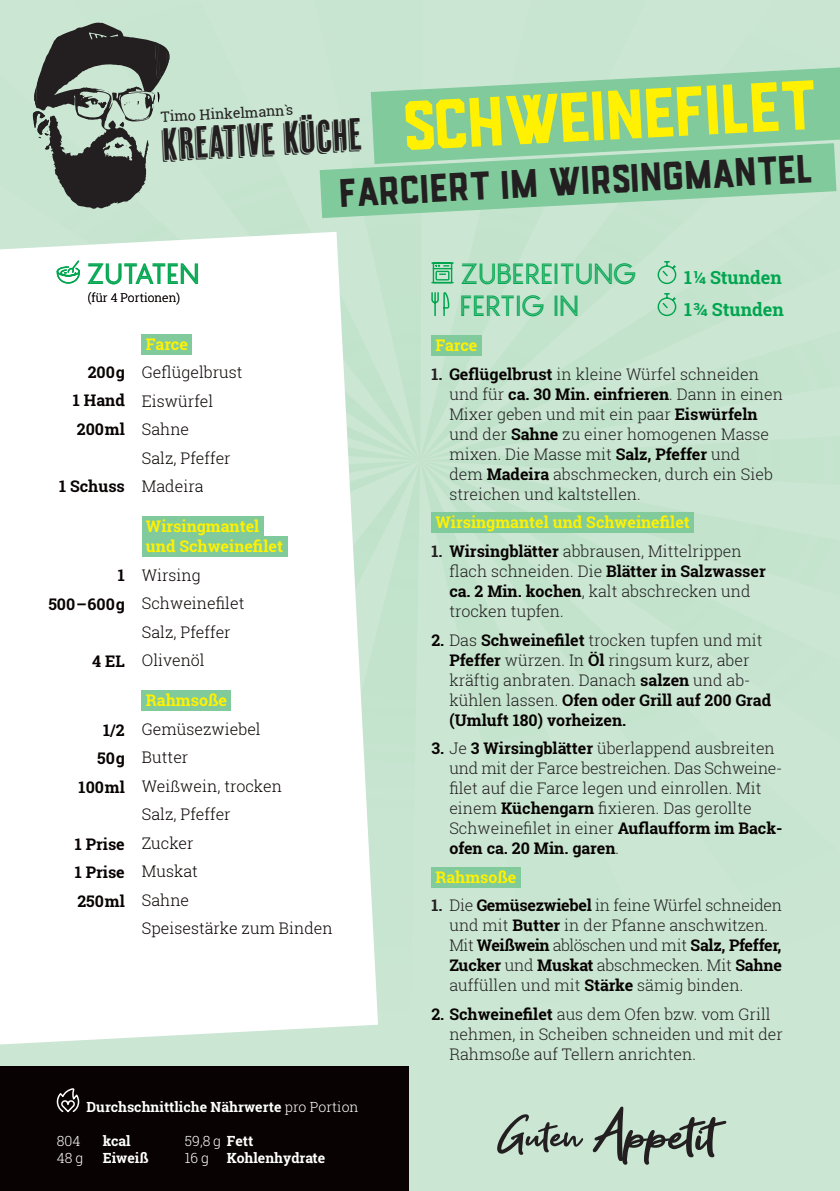
<style>
.page{position:relative;width:840px;height:1191px;background:#fff}
.page>*{position:absolute;margin:0;border:0;box-sizing:border-box;transform-origin:0 0}
.t1{font:72px "Get Show";color:#231f20}
.t2{font:70px "Drone Ranger 01";color:#fff101}
.t3{font:44.8px "Cheap Pine";color:#231f20}
.t4{font:40px "Drone Ranger 01";color:#231f20}
.t5{font:34px "Monopoly Inline";color:#00a54f}
.t6{font:700 18px "Roboto Slab";color:#00a54f}
.t7{font:300 16px/20px "Roboto Slab";color:#231f20}
.t8{font:300 16px/28.6px "Roboto Slab";color:#080302}
.t9{font:700 16px/20px "Roboto Slab";color:#fff101}
.t10{font:700 16px/28.6px "Roboto Slab";color:#080302;text-align:justify}
.t11{font:14.2px "Roboto Slab";color:#231f20}
.t12{font:700 14px "Roboto Slab";color:#fff}
.t13{font:300 14px "Roboto Slab";color:#fff}
.t14{font:300 12px "Roboto Slab";color:#080302}
.s1{font-weight:300}
.s2{font-weight:700}
.s3{font-weight:700;color:#080302}
.s4{font-size:54px}
</style>
<div class="page">
<div style="left:0;top:0;width:839px;height:1191px;background:#cbe6d3"></div>
<svg style="left:420px;top:460px;width:274px;height:73px"></svg>
<svg style="left:378px;top:461px;width:42px;height:80px"></svg>
<svg style="left:422px;top:262px;width:112px;height:198px"></svg>
<svg style="left:32px;top:114px;width:388px;height:346px"></svg>
<svg style="left:0;top:232px;width:378px;height:812px;fill:#fff"></svg>
<div style="left:0;top:1066px;width:408px;height:125px;background:#080302"></div>
<svg style="left:431px;top:262px;width:22px;height:21px"></svg>
<svg style="left:657px;top:261px;width:19px;height:23px"></svg>
<svg style="left:431px;top:292px;width:18px;height:24px"></svg>
<svg style="left:657px;top:293px;width:19px;height:23px"></svg>
<div style="left:142px;top:334px;width:50px;height:20px;background:#80ca9c"></div>
<div style="left:142px;top:517px;width:121px;height:20px;background:#80ca9c"></div>
<div style="left:142px;top:537px;width:145px;height:20px;background:#80ca9c"></div>
<div style="left:142px;top:691px;width:89px;height:20px;background:#80ca9c"></div>
<svg style="left:57px;top:260px;width:23px;height:24px"></svg>
<div style="left:431px;top:336px;width:50px;height:20px;background:#80ca9c"></div>
<div style="left:431px;top:513px;width:262px;height:20px;background:#80ca9c"></div>
<div style="left:431px;top:867px;width:89px;height:20px;background:#80ca9c"></div>
<svg style="left:57px;top:1088px;width:22px;height:24px"></svg>
<svg style="left:370px;top:67px;width:469px;height:76px;fill:#80ca9c"></svg>
<svg style="left:319px;top:143px;width:517px;height:75px"></svg>
<svg style="left:33px;top:23px;width:136px;height:186px"></svg>
<h2 class="t2" style="left:403px;top:82px;width:415px;rotate:-3deg">SCHWEINEFILET</h2>
<h3 class="t4" style="left:339px;top:168px;width:476px;rotate:-3deg">FARCIERT IM WIRSINGMANTEL</h3>
<p class="t11" style="left:160px;top:107px;width:134px;rotate:-3deg">Timo Hinkelmann`s</p>
<h3 class="t3" style="left:161px;top:120px;width:201px;rotate:-3deg">Kreative Küche</h3>
<h3 class="t5" style="left:88px;top:257px;width:115px">ZUTATEN</h3>
<p class="t14" style="left:88px;top:289px;width:94px">(für 4 Portionen)</p>
<p class="t10" style="left:73px;top:357px;width:53px;text-indent:15px">200 g 1 Hand 200 ml</p>
<p class="t10" style="left:59px;top:471px;width:67px">1 Schuss</p>
<p class="t10" style="left:48px;top:561px;width:78px;text-align:right">1<br>500 – 600 g</p>
<p class="t10" style="left:92px;top:646px;width:34px">4 EL</p>
<p class="t10" style="left:79px;top:715px;width:48px;text-align:right">1/2<br>50 g<br>100 ml</p>
<p class="t10" style="left:75px;top:829px;width:51px">1 Prise 1 Prise 250 ml</p>
<p class="t9" style="left:146px;top:334px;width:43px">Farce</p>
<p class="t8" style="left:142px;top:358px;width:102px">Geflügelbrust<br>Eiswürfel<br>Sahne<br>Salz, Pfeffer<br>Madeira</p>
<p class="t9" style="left:146px;top:516px;width:138px">Wirsingmantel und Schweinefilet</p>
<p class="t8" style="left:142px;top:560px;width:104px">Wirsing<br>Schweinefilet<br>Salz, Pfeffer<br>Olivenöl</p>
<p class="t9" style="left:146px;top:690px;width:82px">Rahmsoße</p>
<p class="t8" style="left:142px;top:714px;width:192px">Gemüsezwiebel<br>Butter<br>Weißwein, trocken<br>Salz, Pfeffer<br>Zucker<br>Muskat<br>Sahne<br>Speisestärke zum Binden</p>
<p class="t12" style="left:87px;top:1097px;width:273px">Durchschnittliche Nährwerte <span class="s1">pro Portion</span></p>
<p class="t13" style="left:57px;top:1131px;width:25px">804</p>
<p class="t12" style="left:103px;top:1131px;width:29px">kcal</p>
<p class="t13" style="left:185px;top:1131px;width:70px">59,8 g <span class="s2">Fett</span></p>
<p class="t13" style="left:57px;top:1148px;width:28px">48 g</p>
<p class="t12" style="left:103px;top:1148px;width:47px">Eiweiß</p>
<p class="t13" style="left:185px;top:1148px;width:26px">16 g</p>
<p class="t12" style="left:227px;top:1148px;width:100px">Kohlenhydrate</p>
<h3 class="t5" style="left:461px;top:257px;width:178px">ZUBEREITUNG</h3>
<p class="t6" style="left:684px;top:265px;width:99px">1 ¼ Stunden</p>
<h3 class="t5" style="left:461px;top:289px;width:121px">FERTIG IN</h3>
<p class="t6" style="left:684px;top:297px;width:101px">1 ¾ Stunden</p>
<p class="t9" style="left:435px;top:335px;width:43px">Farce</p>
<p class="t7" style="left:449px;top:364px;width:335px;text-indent:-18px"><span class="s2">1.</span> <span class="s3">Geflügelbrust</span> in kleine Würfel schneiden und für <span class="s3">ca. 30 Min. einfrieren</span>. Dann in einen Mixer geben und mit ein paar <span class="s3">Eiswürfeln </span>und der <span class="s3">Sahne</span> zu einer homogenen Masse mixen. Die Masse mit <span class="s3">Salz, Pfeffer</span> und<br>dem <span class="s3">Madeira</span> abschmecken, durch ein Sieb streichen und kaltstellen.</p>
<p class="t9" style="left:435px;top:512px;width:256px">Wirsingmantel und Schweinefilet</p>
<p class="t7" style="left:449px;top:541px;width:318px;text-indent:-18px"><span class="s2">1.</span> <span class="s3">Wirsingblätter</span> abbrausen, Mittelrippen flach schneiden. Die <span class="s3">Blätter in Salzwasser ca. 2 Min. kochen</span>, kalt abschrecken und trocken tupfen.</p>
<p class="t7" style="left:449px;top:629px;width:323px;text-indent:-18px"><span class="s3">2.</span> Das <span class="s3">Schweinefilet</span> trocken tupfen und mit <span class="s3">Pfeffer</span> würzen. In <span class="s3">Öl</span> ringsum kurz, aber kräftig anbraten. Danach <span class="s3">salzen</span> und ab&shy;kühlen lassen. <span class="s3">Ofen oder Grill auf 200 Grad (Umluft 180) vorheizen.</span></p>
<p class="t7" style="left:449px;top:738px;width:334px;text-indent:-18px"><span class="s3">3.</span> Je <span class="s3">3 Wirsingblätter</span> überlappend ausbreiten und mit der Farce bestreichen. Das Schweine&shy;filet auf die Farce legen und einrollen. Mit einem <span class="s3">Küchengarn</span> fixieren. Das gerollte Schweinefilet in einer <span class="s3">Auflaufform im Back&shy;ofen ca. 20 Min. garen</span>.</p>
<p class="t9" style="left:435px;top:866px;width:82px">Rahmsoße</p>
<p class="t7" style="left:449px;top:895px;width:334px;text-indent:-18px"><span class="s2">1.</span> Die <span class="s3">Gemüsezwiebel</span> in feine Würfel schneiden und mit <span class="s3">Butter</span> in der Pfanne anschwitzen.<br>Mit <span class="s3">Weißwein</span> ablöschen und mit <span class="s3">Salz, Pfeffer, Zucker</span> und <span class="s3">Muskat</span> abschmecken. Mit <span class="s3">Sahne </span>auffüllen und mit <span class="s3">Stärke</span> sämig binden.</p>
<p class="t7" style="left:449px;top:1003px;width:335px;text-indent:-18px"><span class="s3">2. Schweinefilet</span> aus dem Ofen bzw. vom Grill nehmen, in Scheiben schneiden und mit der<br>Rahmsoße auf Tellern anrichten.</p>
<h1 class="t1" style="left:497px;top:1094px;width:222px"><span class="s4">Guten</span> Appetit</h1>
</div>
